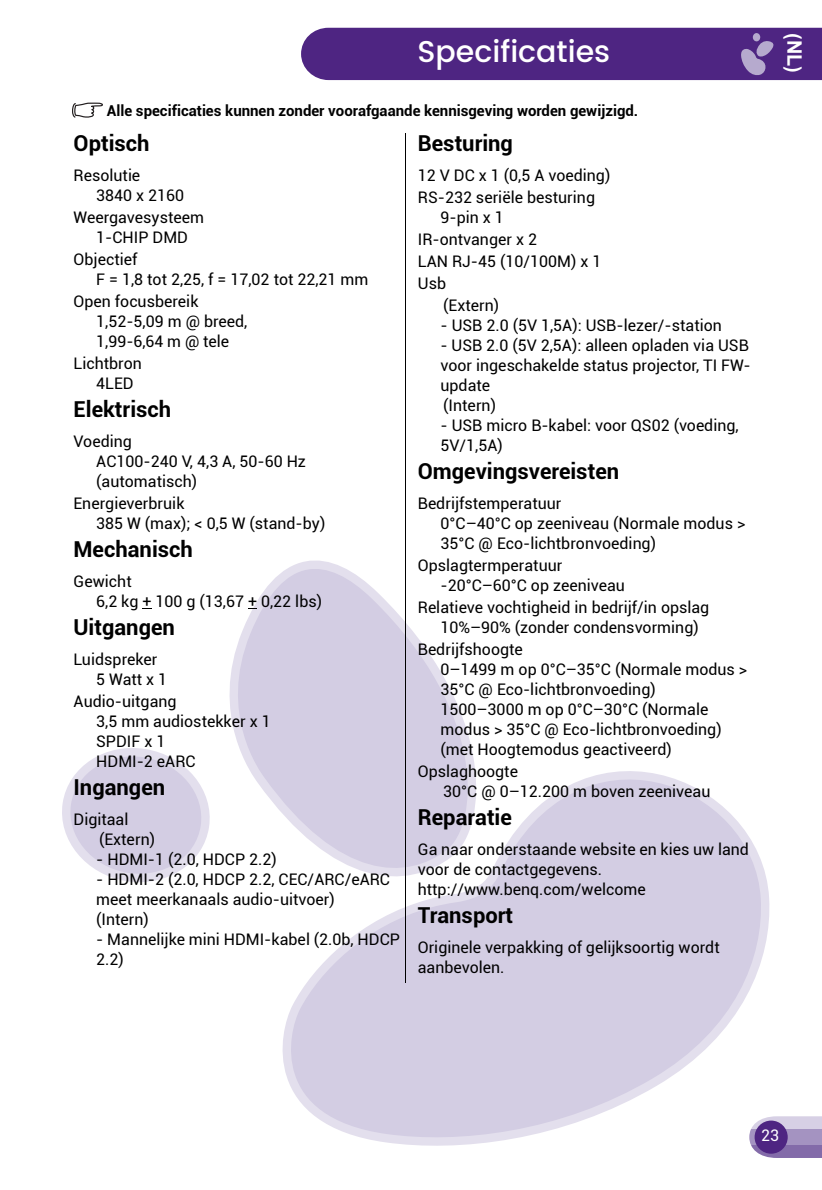
<style>
.page{position:relative;width:822px;height:1190px;background:#fff}
.page>*{position:absolute;margin:0;border:0;box-sizing:border-box;transform-origin:0 0}
.t1{font:500 30px "Poppins";color:#fff}
.t2{font:700 22px "Roboto";color:#000}
.t3{font:700 20px "Arial";color:#fff}
.t4{font:16px/20px "Roboto";color:#000}
.t5{font:16px "Roboto";color:#fff}
.t6{font:700 15px "Roboto";letter-spacing:-.005em;color:#000}
</style>
<div class="page">
<svg style="left:62px;top:748px;width:148px;height:134px"></svg>
<svg style="left:229px;top:560px;width:230px;height:233px"></svg>
<svg style="left:266px;top:708px;width:502px;height:438px"></svg>
<svg style="left:749px;top:1116px;width:73px;height:13px"></svg>
<div style="left:749px;top:1129px;width:73px;height:16px;background:#a493c1"></div>
<div style="left:749px;top:1145px;width:73px;height:13px;background:#836ba9"></div>
<div style="left:755px;top:1121px;width:33px;height:33px;background:#4e2582;border-radius:50%"></div>
<div style="left:301px;top:28px;width:521px;height:52px;background:#4e2582"></div>
<hr style="left:405px;top:133px;width:1px;height:850px;background:#000">
<svg style="left:72px;top:103px;width:31px;height:15px"></svg>
<h1 class="t1" style="left:417px;top:30px;width:194px">Specificaties</h1>
<p class="t3" style="left:806px;top:33px;width:42px;rotate:90deg">(NL)</p>
<p class="t6" style="left:107px;top:102px;width:533px">Alle specificaties kunnen zonder voorafgaande kennisgeving worden gewijzigd.</p>
<h2 class="t2" style="left:74px;top:131px;width:78px">Optisch</h2>
<p class="t4" style="left:96px;top:166px;width:89px;text-indent:-23px">Resolutie<br>3840 x 2160</p>
<p class="t4" style="left:74px;top:208px;width:132px;text-align:center">Weergavesysteem<br>1-CHIP DMD</p>
<p class="t4" style="left:96px;top:250px;width:274px;text-indent:-23px">Objectief<br>F = 1,8 tot 2,25, f = 17,02 tot 22,21 mm</p>
<p class="t4" style="left:96px;top:292px;width:153px;text-indent:-23px">Open focusbereik<br>1,52-5,09 m @ breed,<br>1,99-6,64 m @ tele</p>
<p class="t4" style="left:96px;top:354px;width:47px;text-indent:-23px">Lichtbron<br>4LED</p>
<h2 class="t2" style="left:74px;top:397px;width:99px">Elektrisch</h2>
<p class="t4" style="left:96px;top:432px;width:211px;text-indent:-23px">Voeding<br>AC100-240 V, 4,3 A, 50-60 Hz (automatisch)</p>
<p class="t4" style="left:96px;top:494px;width:231px;text-indent:-23px">Energieverbruik<br>385 W (max); &lt; 0,5 W (stand-by)</p>
<h2 class="t2" style="left:74px;top:537px;width:121px">Mechanisch</h2>
<p class="t4" style="left:96px;top:572px;width:227px;text-indent:-23px">Gewicht<br>6,2 kg + 100 g (13,67 + 0,22 lbs)</p>
<h2 class="t2" style="left:74px;top:615px;width:103px">Uitgangen</h2>
<p class="t4" style="left:96px;top:650px;width:73px;text-indent:-23px">Luidspreker<br>5 Watt x 1</p>
<p class="t4" style="left:96px;top:692px;width:176px;text-indent:-23px">Audio-uitgang<br>3,5 mm audiostekker x 1<br>SPDIF x 1<br>HDMI-2 eARC</p>
<h2 class="t2" style="left:74px;top:775px;width:93px">Ingangen</h2>
<p class="t4" style="left:99px;top:810px;width:58px;text-indent:-25px">Digitaal (Extern)</p>
<p class="t4" style="left:96px;top:850px;width:182px">- HDMI-1 (2.0, HDCP 2.2)</p>
<p class="t4" style="left:96px;top:870px;width:295px">- HDMI-2 (2.0, HDCP 2.2, CEC/ARC/eARC meet meerkanaals audio-uitvoer) (Intern)</p>
<p class="t4" style="left:96px;top:930px;width:305px">- Mannelijke mini HDMI-kabel (2.0b, HDCP<br>2.2)</p>
<h2 class="t2" style="left:418px;top:131px;width:97px">Besturing</h2>
<p class="t4" style="left:418px;top:165px;width:194px;line-height:22px">12 V DC x 1 (0,5 A voeding)<br>RS-232 seriële besturing</p>
<p class="t4" style="left:441px;top:208px;width:65px">9-pin x 1</p>
<p class="t4" style="left:418px;top:230px;width:121px">IR-ontvanger x 2</p>
<p class="t4" style="left:418px;top:252px;width:185px">LAN RJ-45 (10/100M) x 1</p>
<p class="t4" style="left:418px;top:274px;width:30px">Usb</p>
<p class="t4" style="left:443px;top:296px;width:58px">(Extern)</p>
<p class="t4" style="left:441px;top:316px;width:283px">- USB 2.0 (5V 1,5A): USB-lezer/-station</p>
<p class="t4" style="left:441px;top:336px;width:312px">- USB 2.0 (5V 2,5A): alleen opladen via USB voor ingeschakelde status projector, TI FW&shy;update<br>(Intern)</p>
<p class="t4" style="left:441px;top:416px;width:300px">- USB micro B-kabel: voor QS02 (voeding,<br>5V/1,5A)</p>
<h2 class="t2" style="left:418px;top:459px;width:203px">Omgevingsvereisten</h2>
<p class="t4" style="left:441px;top:494px;width:306px;text-indent:-23px">Bedrijfstemperatuur<br>0°C–40°C op zeeniveau (Normale modus &gt;<br>35°C @ Eco-lichtbronvoeding)</p>
<p class="t4" style="left:441px;top:556px;width:186px;text-indent:-23px">Opslagtermperatuur -20°C–60°C op zeeniveau</p>
<p class="t4" style="left:441px;top:598px;width:270px;text-indent:-23px">Relatieve vochtigheid in bedrijf/in opslag<br>10%–90% (zonder condensvorming)</p>
<p class="t4" style="left:441px;top:640px;width:308px;text-indent:-23px">Bedrijfshoogte<br>0–1499 m op 0°C–35°C (Normale modus &gt;<br>35°C @ Eco-lichtbronvoeding)<br>1500–3000 m op 0°C–30°C (Normale modus &gt; 35°C @ Eco-lichtbronvoeding) (met Hoogtemodus geactiveerd)</p>
<p class="t4" style="left:443px;top:762px;width:269px;text-indent:-25px">Opslaghoogte<br>30°C @ 0–12.200 m boven zeeniveau</p>
<h2 class="t2" style="left:418px;top:805px;width:96px">Reparatie</h2>
<p class="t4" style="left:418px;top:840px;width:333px">Ga naar onderstaande website en kies uw land voor de contactgegevens. http://www.benq.com/welcome</p>
<h2 class="t2" style="left:418px;top:903px;width:97px">Transport</h2>
<p class="t4" style="left:418px;top:938px;width:303px">Originele verpakking of gelijksoortig wordt aanbevolen.</p>
<p class="t5" style="left:761px;top:1126px;width:19px">23</p>
</div>
